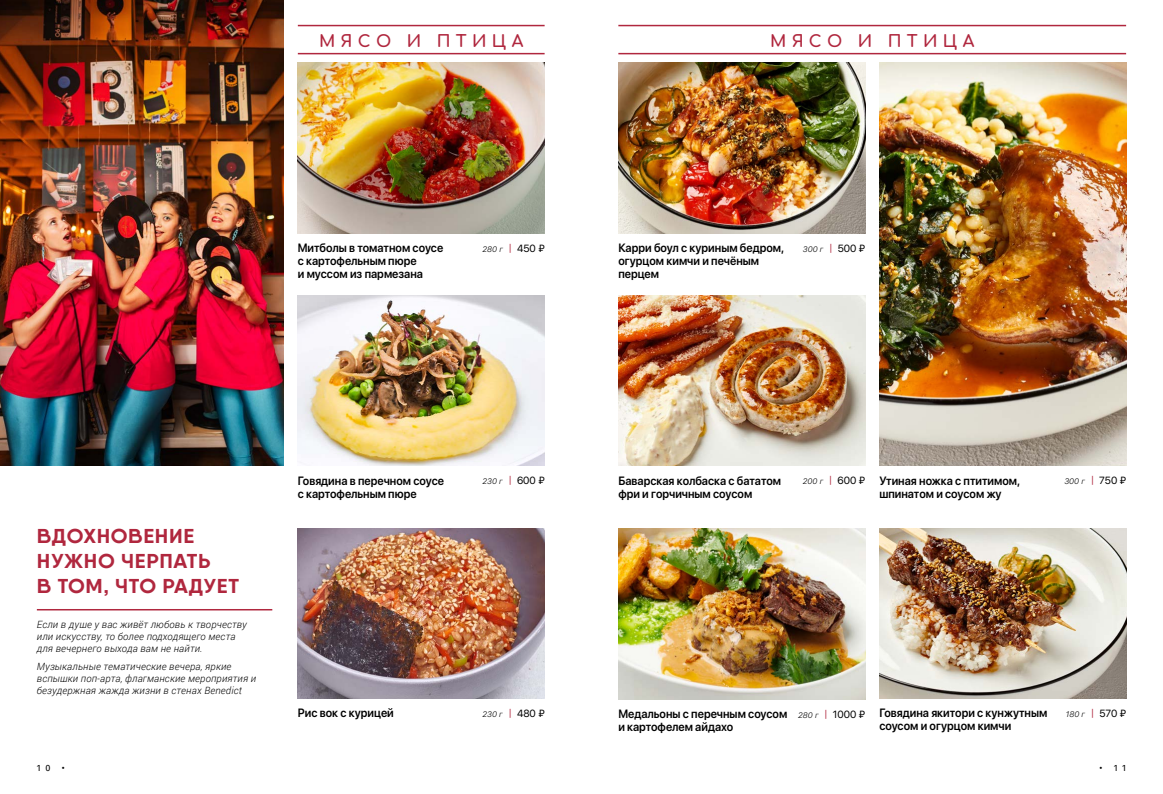
<style>
.page{position:relative;width:1163px;height:794px;background:#fff}
.page>*{position:absolute;margin:0;border:0;box-sizing:border-box;transform-origin:0 0}
.t1{font:700 20px/25px "Qanelas";letter-spacing:.03em;color:#b0273e;scale:1.06 1}
.t2{font:16.5px "Comfortaa";letter-spacing:.32em;color:#b0273e}
.t3{font:600 12px/13px "SF Pro Display";color:#000;scale:.95 1}
.t4{font:10.4px "SFUI Display";color:#000}
.t5{font:italic 300 10px/12px "Roboto";letter-spacing:.02em;color:#000}
.t6{font:9px "Fira Sans";color:#000}
.t7{font:italic 300 8px "SFUI Text";color:#000}
.s1{font-family:"SFUI Display";font-weight:400;font-style:normal;font-size:10.4px;color:#b0273e}
.s2{font-family:"SFUI Display";font-weight:400;font-style:normal;font-size:10.4px}
.s3{font-family:"SFUI Text";font-weight:300;font-style:italic;font-size:8px}
.s4{color:#b0273e}
</style>
<div class="page">
<hr style="left:618px;top:25px;width:507px;height:1px;background:#b0273e">
<hr style="left:618px;top:53px;width:507px;height:1px;background:#b0273e">
<img style="left:618px;top:62px;width:247px;height:171px">
<img style="left:879px;top:62px;width:246px;height:404px">
<img style="left:618px;top:295px;width:247px;height:171px">
<img style="left:879px;top:528px;width:246px;height:171px">
<img style="left:618px;top:528px;width:247px;height:171px">
<hr style="left:37px;top:609px;width:235px;height:1px;background:#b0273e">
<img style="left:0;top:0;width:283px;height:466px">
<hr style="left:298px;top:25px;width:246px;height:1px;background:#b0273e">
<hr style="left:298px;top:53px;width:246px;height:1px;background:#b0273e">
<img style="left:298px;top:528px;width:246px;height:171px">
<img style="left:298px;top:295px;width:246px;height:171px">
<img style="left:298px;top:62px;width:246px;height:171px">
<h2 class="t2" style="left:319px;top:26px;width:206px">МЯСО И ПТИЦА</h2>
<h2 class="t2" style="left:770px;top:26px;width:206px">МЯСО И ПТИЦА</h2>
<p class="t3" style="left:298px;top:240px;width:154px">Митболы в томатном соусе с картофельным пюре<br>и муссом из пармезана</p>
<p class="t7" style="left:482px;top:243px;width:64px">280 г <span class="s1">|</span> <span class="s2">450 ₽</span></p>
<p class="t3" style="left:618px;top:240px;width:176px">Карри боул с куриным бедром, огурцом кимчи и печёным перцем</p>
<p class="t7" style="left:802px;top:243px;width:64px">300 г <span class="s1">|</span> <span class="s2">500 ₽</span></p>
<h1 class="t1" style="left:37px;top:524px;width:192px">ВДОХНОВЕНИЕ<br>НУЖНО ЧЕРПАТЬ<br>В ТОМ, ЧТО РАДУЕТ</h1>
<p class="t5" style="left:37px;top:618px;width:211px">Если в душе у вас живёт любовь к творчеству или искусству, то более подходящего места для вечернего выхода вам не найти.</p>
<p class="t5" style="left:37px;top:660px;width:221px">Музыкальные тематические вечера, яркие вспышки поп-арта, флагманские мероприятия и безудержная жажда жизни в стенах Benedict</p>
<p class="t3" style="left:298px;top:473px;width:155px">Говядина в перечном соусе с картофельным пюре</p>
<p class="t7" style="left:482px;top:476px;width:64px">230 г <span class="s1">|</span> <span class="s2">600 ₽</span></p>
<p class="t3" style="left:298px;top:706px;width:103px">Рис вок с курицей</p>
<p class="t7" style="left:482px;top:709px;width:64px">230 г <span class="s1">|</span> <span class="s2">480 ₽</span></p>
<p class="t3" style="left:618px;top:473px;width:173px">Баварская колбаска с бататом фри и горчичным соусом</p>
<p class="t3" style="left:879px;top:473px;width:150px">Утиная ножка с птитимом, шпинатом и соусом жу</p>
<p class="t7" style="left:802px;top:476px;width:64px">200 г <span class="s1">|</span> <span class="s2">600 ₽</span></p>
<p class="t7" style="left:1063px;top:476px;width:64px">300 г <span class="s1">|</span> <span class="s2">750 ₽</span></p>
<p class="t3" style="left:879px;top:706px;width:178px">Говядина якитори с кунжутным соусом и огурцом кимчи</p>
<p class="t3" style="left:618px;top:706px;width:179px">Медальоны с перечным соусом</p>
<p class="t7" style="left:1065px;top:709px;width:62px">180 г <span class="s1">|</span> <span class="s2">570 ₽</span></p>
<p class="t3" style="left:618px;top:719px;width:122px">и картофелем айдахо</p>
<p class="t4" style="left:797px;top:707px;width:69px"><span class="s3">280 г</span> <span class="s4">|</span> 1000 ₽</p>
<p class="t6" style="left:37px;top:760px;width:15px">1 0</p>
<p class="t6" style="left:62px;top:760px;width:4px">•</p>
<p class="t6" style="left:1099px;top:760px;width:28px">• 1 1</p>
</div>
